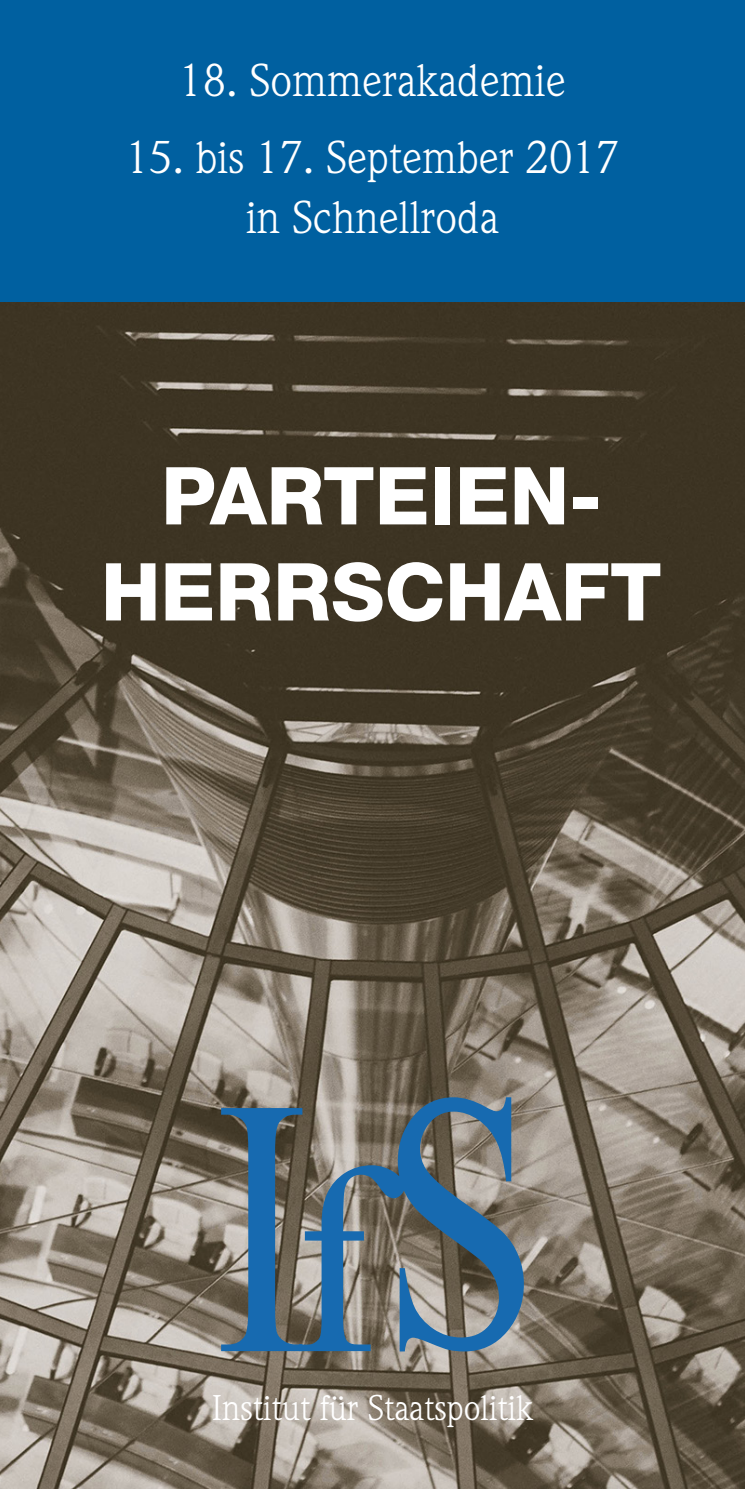
<style>
.page{position:relative;width:745px;height:1489px;background:#fff}
.page>*{position:absolute;margin:0;border:0;box-sizing:border-box;transform-origin:0 0}
.t1{font:800 80px/96px "Helvetica Neue LT Std";color:#fff;text-align:center}
.t2{font:45px/60px "Weidemann Std";color:#fff;text-align:center}
.t3{font:35px "Weidemann Std";color:#fff}
</style>
<div class="page">
<img style="left:0;top:301px;width:744px;height:1187px">
<div style="left:0;top:0;width:744px;height:301px;background:#0060a0"></div>
<svg style="left:221px;top:1097px;width:302px;height:254px;background:#647885"></svg>
<p class="t2" style="left:179px;top:50px;width:387px">18. Sommerakademie</p>
<p class="t2" style="left:126px;top:127px;width:495px">15. bis 17. September 2017 in Schnellroda</p>
<h1 class="t1" style="left:101px;top:447px;width:561px">PARTEIEN-<br>HERRSCHAFT</h1>
<p class="t3" style="left:212px;top:1386px;width:322px">Institut für Staatspolitik</p>
</div>
